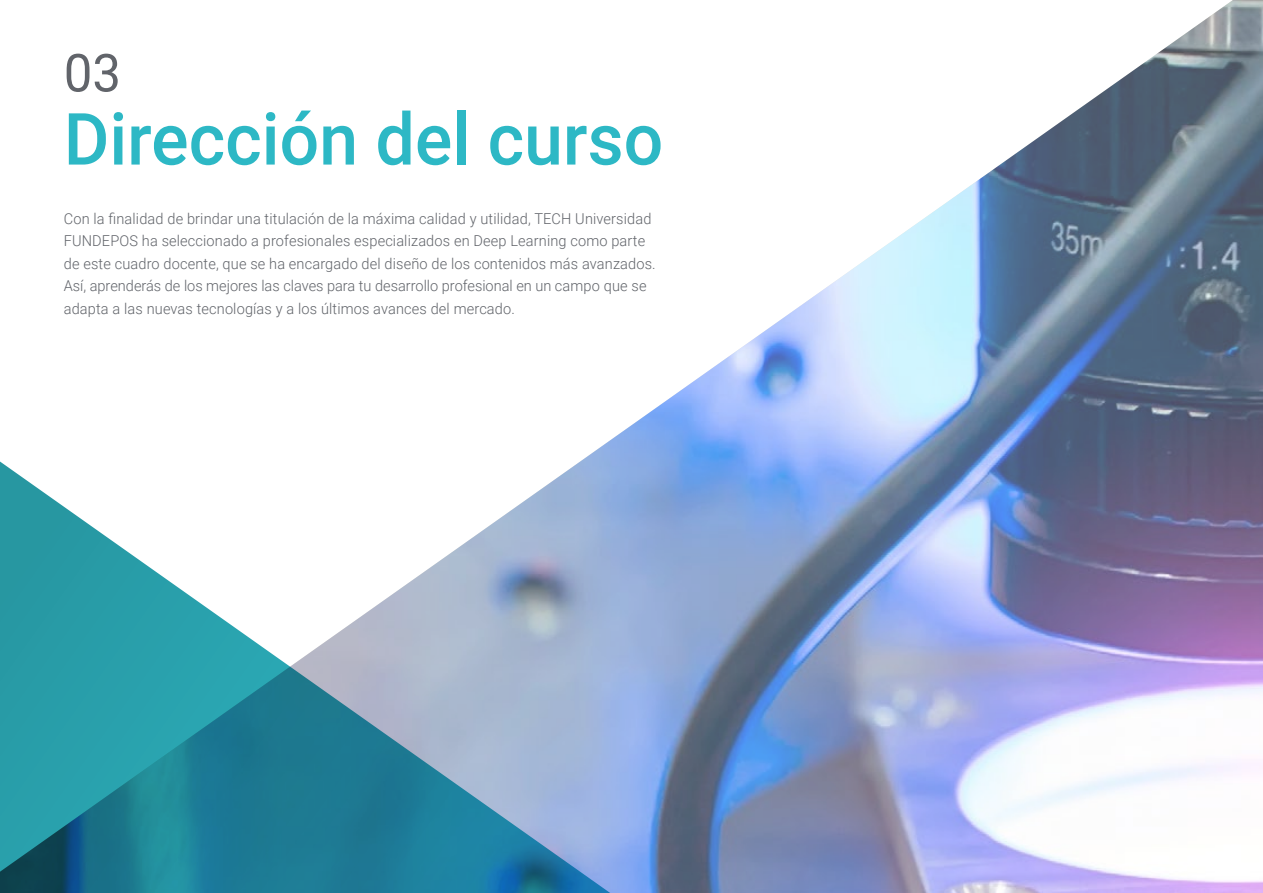
<style>
.page{position:relative;width:1263px;height:893px;background:#fff}
.page>*{position:absolute;margin:0;border:0;box-sizing:border-box;transform-origin:0 0}
.t1{font:500 72px "Roboto";color:#2db8c5}
.t2{font:52.5px "Roboto";color:#61646a}
.t3{font:300 15px/22.5px "Roboto";letter-spacing:.01em;color:#61646a}
</style>
<div class="page">
<img style="left:602px;top:0;width:661px;height:893px">
<svg style="left:0;top:446px;width:640px;height:447px"></svg>
<h2 class="t2" style="left:64px;top:36px;width:59px">03</h2>
<h1 class="t1" style="left:64px;top:89px;width:601px">Dirección del curso</h1>
<p class="t3" style="left:64px;top:207px;width:593px">Con la finalidad de brindar una titulación de la máxima calidad y utilidad, TECH Universidad FUNDEPOS ha seleccionado a profesionales especializados en Deep Learning como parte de este cuadro docente, que se ha encargado del diseño de los contenidos más avanzados.<br>Así, aprenderás de los mejores las claves para tu desarrollo profesional en un campo que se adapta a las nuevas tecnologías y a los últimos avances del mercado.</p>
</div>
